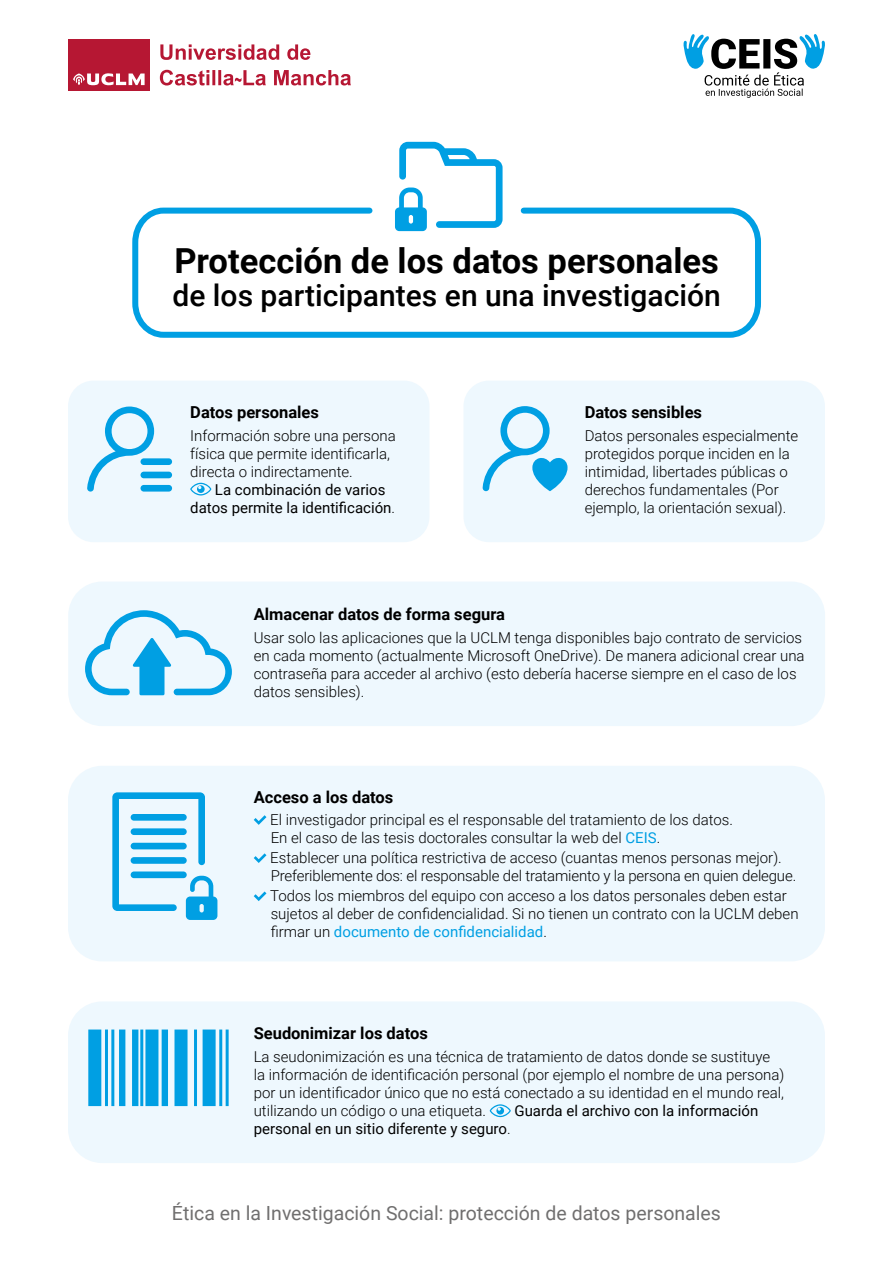
<style>
.page{position:relative;width:893px;height:1263px;background:#fff}
.page>*{position:absolute;margin:0;border:0;box-sizing:border-box;transform-origin:0 0}
.t1{font:700 34.5px "Roboto";color:#000}
.t2{font:500 30px "Roboto";color:#000}
.t3{font:19.5px "Roboto";color:#706f6f}
.t4{font:700 16.5px "Roboto";color:#000}
.t5{font:300 15px/18px "Roboto";color:#000}
.t6{font:15px/18px "Roboto";color:#000}
.s1{font-weight:300}
.s2{font-weight:400;color:#009fe3}
</style>
<div class="page">
<svg style="left:683px;top:34px;width:142px;height:64px"></svg>
<svg style="left:160px;top:44px;width:150px;height:16px"></svg>
<svg style="left:160px;top:70px;width:191px;height:16px"></svg>
<div style="left:68px;top:39px;width:82px;height:51px;background:#b61733"></div>
<svg style="left:73px;top:73px;width:72px;height:12px"></svg>
<div style="left:463px;top:381px;width:362px;height:161px;background:#eef8fe;border-radius:26px"></div>
<div style="left:68px;top:381px;width:361px;height:161px;background:#eef8fe;border-radius:26px"></div>
<svg style="left:190px;top:483px;width:21px;height:12px"></svg>
<svg style="left:87px;top:406px;width:85px;height:86px"></svg>
<svg style="left:482px;top:406px;width:86px;height:85px"></svg>
<div style="left:68px;top:581px;width:757px;height:145px;background:#eef8fe;border-radius:34px"></div>
<svg style="left:85px;top:610px;width:147px;height:85px"></svg>
<svg style="left:132px;top:207px;width:629px;height:131px"></svg>
<svg style="left:395px;top:142px;width:108px;height:89px"></svg>
<div style="left:68px;top:766px;width:757px;height:195px;background:#eef8fe;border-radius:34px"></div>
<svg style="left:254px;top:815px;width:12px;height:10px"></svg>
<svg style="left:254px;top:853px;width:12px;height:10px"></svg>
<svg style="left:254px;top:891px;width:12px;height:10px"></svg>
<svg style="left:112px;top:792px;width:105px;height:128px"></svg>
<div style="left:131px;top:871px;width:56px;height:7px;background:#009fe3;border-radius:3px"></div>
<div style="left:68px;top:1001px;width:757px;height:162px;background:#eef8fe;border-radius:34px"></div>
<svg style="left:490px;top:1104px;width:21px;height:13px"></svg>
<svg style="left:88px;top:1029px;width:141px;height:77px"></svg>
<h1 class="t1" style="left:174px;top:237px;width:546px">Protección de los datos personales</h1>
<h2 class="t2" style="left:172px;top:274px;width:550px">de los participantes en una investigación</h2>
<p class="t4" style="left:190px;top:401px;width:130px">Datos personales</p>
<p class="t5" style="left:190px;top:426px;width:207px">Información sobre una persona física que permite identificarla, directa o indirectamente.</p>
<p class="t6" style="left:190px;top:480px;width:206px;text-indent:25px">La combinación de varios datos permite la identificación<span class="s1">.</span></p>
<p class="t4" style="left:585px;top:401px;width:119px">Datos sensibles</p>
<p class="t5" style="left:585px;top:426px;width:215px">Datos personales especialmente protegidos porque inciden en la intimidad, libertades públicas o derechos fundamentales (Por ejemplo, la orientación sexual).</p>
<p class="t4" style="left:254px;top:603px;width:253px">Almacenar datos de forma segura</p>
<p class="t5" style="left:254px;top:628px;width:552px">Usar solo las aplicaciones que la UCLM tenga disponibles bajo contrato de servicios en cada momento (actualmente Microsoft OneDrive). De manera adicional crear una contraseña para acceder al archivo (esto debería hacerse siempre en el caso de los datos sensibles).</p>
<p class="t4" style="left:254px;top:785px;width:141px">Acceso a los datos</p>
<p class="t5" style="left:270px;top:810px;width:464px">El investigador principal es el responsable del tratamiento de los datos.<br>En el caso de las tesis doctorales consultar la web del <span class="s2">CEIS</span>.</p>
<p class="t5" style="left:270px;top:848px;width:528px">Establecer una política restrictiva de acceso (cuantas menos personas mejor).<br>Preferiblemente dos: el responsable del tratamiento y la persona en quien delegue.</p>
<p class="t5" style="left:270px;top:886px;width:530px">Todos los miembros del equipo con acceso a los datos personales deben estar sujetos al deber de confidencialidad. Si no tienen un contrato con la UCLM deben firmar un <span class="s2">documento de confidencialidad</span>.</p>
<p class="t4" style="left:254px;top:1022px;width:176px">Seudonimizar los datos</p>
<p class="t5" style="left:254px;top:1047px;width:532px">La seudonimización es una técnica de tratamiento de datos donde se sustituye la información de identificación personal (por ejemplo el nombre de una persona) por un identificador único que no está conectado a su identidad en el mundo real, utilizando un código o una etiqueta.</p>
<p class="t6" style="left:514px;top:1101px;width:245px">Guarda el archivo con la información</p>
<p class="t6" style="left:254px;top:1119px;width:258px">personal en un sitio diferente y seguro<span class="s1">.</span></p>
<h3 class="t3" style="left:172px;top:1199px;width:551px">Ética en la Investigación Social: protección de datos personales</h3>
</div>
